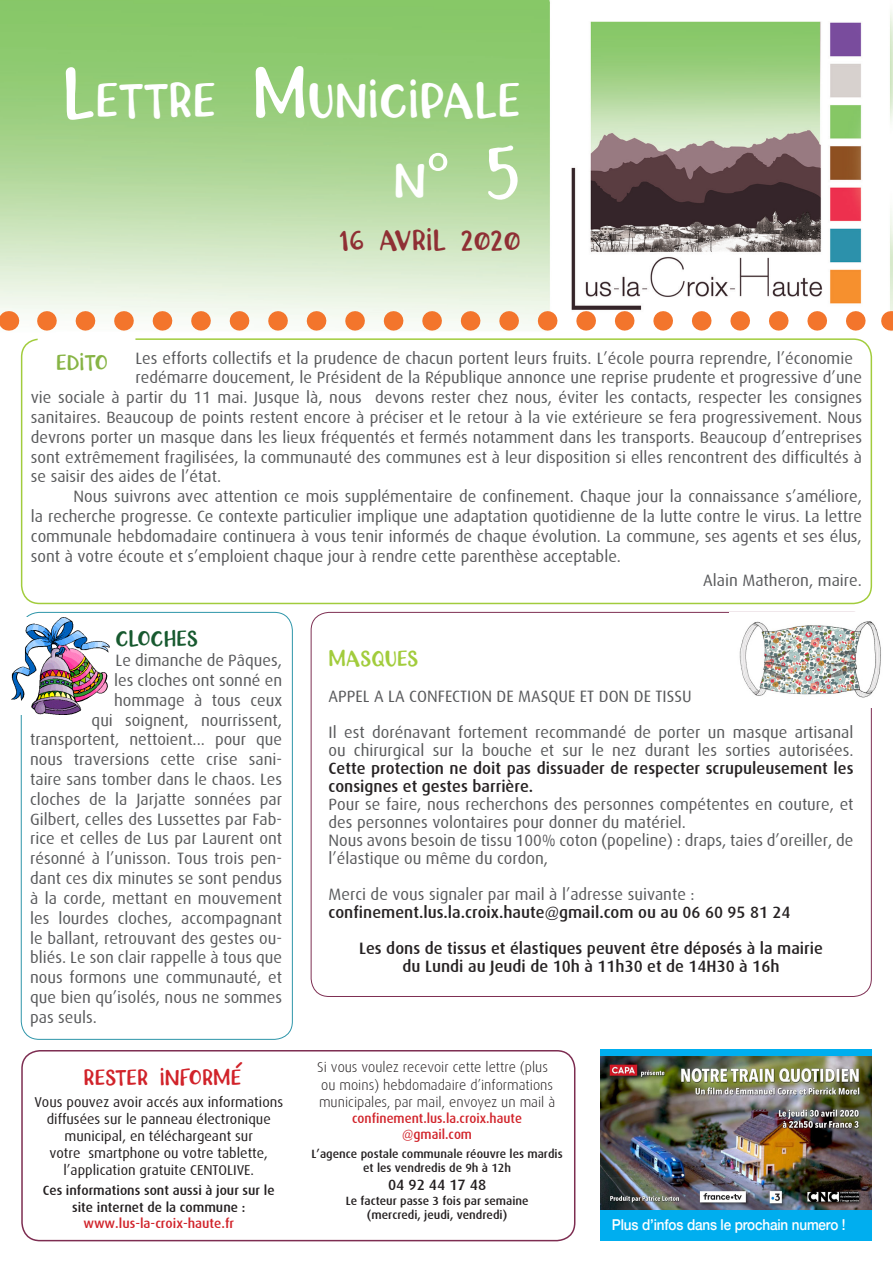
<style>
.page{position:relative;width:893px;height:1263px;background:#fff}
.page>*{position:absolute;margin:0;border:0;box-sizing:border-box;transform-origin:0 0}
.t1{font:46.2px "RWA Honeydew";color:#fff}
.t2{font:27px "RWA Honeydew";color:#8f2f34}
.t3{font:21px "RWA Honeydew";color:#d1232a}
.t4{font:21px "RWA Honeydew";color:#15582d}
.t5{font:21px "RWA Honeydew";color:#a1cc3a}
.t6{font:21px "RWA Honeydew";color:#87b445}
.t7{font:16.5px/18px "Dax";color:#57585a}
.t8{font:500 16.5px/18px "Dax";color:#231f20}
.t9{font:500 15px "Helvetica Neue";letter-spacing:-.01em;color:#fff;scale:.9 1}
.t10{font:500 15px "Dax";color:#231f20}
.t11{font:14.25px/17.1px "Dax";color:#231f20;text-align:center}
.t12{font:300 14.25px/17.1px "Dax";color:#231f20}
.t13{font:500 13.5px/16.2px "Dax";color:#231f20;text-align:center}
.t14{font:500 13.5px "Dax";color:#d1232a;scale:.96 1}
.t15{font:500 12px/14.4px "Dax";color:#231f20;text-align:center}
.s1{font-size:66px}
.s2{font-family:"Minion Pro";font-size:66px}
.s3{color:#d1232a}
</style>
<div class="page">
<img style="left:0;top:0;width:893px;height:1242px">
<div style="left:22px;top:339px;width:849px;height:264px;background:#fff;border-radius:18px"></div>
<div style="left:21px;top:338px;width:851px;height:266px;border:2px solid #a1cc3a;border-radius:18px"></div>
<div style="left:38px;top:337px;width:97px;height:40px;background:#fff"></div>
<svg style="left:47px;top:311px;width:825px;height:20px"></svg>
<svg style="left:9px;top:311px;width:1px;height:20px"></svg>
<svg style="left:891px;top:311px;width:1px;height:20px"></svg>
<div style="left:21px;top:612px;width:272px;height:428px;border:1px solid #2b94a8;border-radius:18px"></div>
<img style="left:11px;top:618px;width:98px;height:97px">
<div style="left:311px;top:612px;width:560px;height:384px;background:#fff;border-radius:18px"></div>
<img style="left:739px;top:613px;width:152px;height:94px">
<div style="left:22px;top:1051px;width:553px;height:189px;background:#fff;border-radius:18px"></div>
<div style="left:21px;top:1050px;width:554px;height:191px;border:2px solid #7d2d51;border-radius:18px"></div>
<div style="left:600px;top:1049px;width:272px;height:192px;background:#00aeef"></div>
<img style="left:600px;top:1057px;width:272px;height:152px">
<p class="t1" style="left:63px;top:75px;width:460px"><span class="s1">L</span>ettre <span class="s1">M</span>unicipale</p>
<p class="t1" style="left:394px;top:154px;width:129px">n<span class="s2">°</span> <span class="s1">5</span></p>
<p class="t2" style="left:340px;top:225px;width:183px">16 AVRIL 2020</p>
<p class="t7" style="left:135px;top:349px;width:719px">Les efforts collectifs et la prudence de chacun portent leurs fruits. L’école pourra reprendre, l’économie</p>
<p class="t7" style="left:135px;top:369px;width:728px">redémarre doucement, le Président de la République annonce une reprise prudente et progressive d’une</p>
<p class="t7" style="left:31px;top:389px;width:833px">vie sociale à partir du 11 mai. Jusque là, nous devons rester chez nous, éviter les contacts, respecter les consignes</p>
<p class="t7" style="left:31px;top:408px;width:833px">sanitaires. Beaucoup de points restent encore à préciser et le retour à la vie extérieure se fera progressivement. Nous</p>
<p class="t7" style="left:31px;top:428px;width:833px">devrons porter un masque dans les lieux fréquentés et fermés notamment dans les transports. Beaucoup d’entreprises</p>
<p class="t7" style="left:31px;top:448px;width:832px">sont extrêmement fragilisées, la communauté des communes est à leur disposition si elles rencontrent des difficultés à</p>
<p class="t7" style="left:31px;top:468px;width:192px">se saisir des aides de l’état.</p>
<p class="t7" style="left:73px;top:488px;width:790px">Nous suivrons avec attention ce mois supplémentaire de confinement. Chaque jour la connaissance s’améliore,</p>
<p class="t7" style="left:31px;top:507px;width:833px">la recherche progresse. Ce contexte particulier implique une adaptation quotidienne de la lutte contre le virus. La lettre</p>
<p class="t7" style="left:31px;top:527px;width:833px">communale hebdomadaire continuera à vous tenir informés de chaque évolution. La commune, ses agents et ses élus,</p>
<p class="t7" style="left:31px;top:547px;width:592px">sont à votre écoute et s’emploient chaque jour à rendre cette parenthèse acceptable.</p>
<p class="t7" style="left:703px;top:571px;width:160px">Alain Matheron, maire.</p>
<p class="t6" style="left:56px;top:351px;width:53px">EDITO</p>
<p class="t4" style="left:116px;top:627px;width:84px">CLOCHES</p>
<p class="t7" style="left:116px;top:652px;width:168px">Le dimanche de Pâques,</p>
<p class="t7" style="left:114px;top:671px;width:169px">les cloches ont sonné en</p>
<p class="t7" style="left:114px;top:691px;width:170px">hommage à tous ceux</p>
<p class="t7" style="left:92px;top:711px;width:192px">qui soignent, nourrissent,</p>
<p class="t7" style="left:30px;top:731px;width:254px">transportent, nettoient... pour que</p>
<p class="t7" style="left:30px;top:751px;width:254px">nous traversions cette crise sani-</p>
<p class="t7" style="left:30px;top:770px;width:253px">taire sans tomber dans le chaos. Les</p>
<p class="t7" style="left:30px;top:790px;width:254px">cloches de la Jarjatte sonnées par</p>
<p class="t7" style="left:30px;top:810px;width:254px">Gilbert, celles des Lussettes par Fab-</p>
<p class="t7" style="left:30px;top:830px;width:253px">rice et celles de Lus par Laurent ont</p>
<p class="t7" style="left:30px;top:850px;width:254px">résonné à l’unisson. Tous trois pen-</p>
<p class="t7" style="left:30px;top:869px;width:254px">dant ces dix minutes se sont pendus</p>
<p class="t7" style="left:30px;top:889px;width:253px">à la corde, mettant en mouvement</p>
<p class="t7" style="left:30px;top:909px;width:254px">les lourdes cloches, accompagnant</p>
<p class="t7" style="left:30px;top:929px;width:254px">le ballant, retrouvant des gestes ou-</p>
<p class="t7" style="left:30px;top:949px;width:254px">bliés. Le son clair rappelle à tous que</p>
<p class="t7" style="left:30px;top:968px;width:253px">nous formons une communauté, et</p>
<p class="t7" style="left:30px;top:988px;width:254px">que bien qu’isolés, nous ne sommes</p>
<p class="t7" style="left:30px;top:1008px;width:68px">pas seuls.</p>
<p class="t3" style="left:84px;top:1066px;width:159px">RESTER INFORMÉ</p>
<p class="t11" style="left:34px;top:1093px;width:250px">Vous pouvez avoir accés aux informations diffusées sur le panneau électronique municipal, en téléchargeant sur<br>votre smartphone ou votre tablette, l’application gratuite CENTOLIVE.</p>
<p class="t13" style="left:43px;top:1183px;width:233px">Ces informations sont aussi à jour sur le site internet de la commune : <span class="s3">www.lus-la-croix-haute.fr</span></p>
<p class="t5" style="left:328px;top:646px;width:92px">MASQUES</p>
<p class="t7" style="left:328px;top:678px;width:526px;line-height:36px">APPEL A LA CONFECTION DE MASQUE ET DON DE TISSU<br>Il est dorénavant fortement recommandé de porter un masque artisanal</p>
<p class="t7" style="left:328px;top:741px;width:527px">ou chirurgical sur la bouche et sur le nez durant les sorties autorisées.</p>
<p class="t8" style="left:328px;top:759px;width:526px">Cette protection ne doit pas dissuader de respecter scrupuleusement les consignes et gestes barrière.</p>
<p class="t7" style="left:328px;top:795px;width:527px">Pour se faire, nous recherchons des personnes compétentes en couture, et des personnes volontaires pour donner du matériel.<br>Nous avons besoin de tissu 100% coton (popeline) : draps, taies d’oreiller, de l’élastique ou même du cordon,</p>
<p class="t7" style="left:328px;top:885px;width:368px">Merci de vous signaler par mail à l’adresse suivante :</p>
<p class="t8" style="left:359px;top:894px;width:465px;line-height:36px;text-indent:-31px">confinement.lus.la.croix.haute@gmail.com ou au 06 60 95 81 24<br>Les dons de tissus et élastiques peuvent être déposés à la mairie</p>
<p class="t8" style="left:403px;top:957px;width:378px">du Lundi au Jeudi de 10h à 11h30 et de 14H30 à 16h</p>
<p class="t12" style="left:317px;top:1059px;width:239px">Si vous voulez recevoir cette lettre (plus ou moins) hebdomadaire d’informations municipales, par mail, envoyez un mail à</p>
<p class="t14" style="left:352px;top:1111px;width:178px">confinement.lus.la.croix.haute</p>
<p class="t14" style="left:402px;top:1127px;width:74px">@gmail.com</p>
<p class="t15" style="left:312px;top:1146px;width:253px">L’agence postale communale réouvre les mardis et les vendredis de 9h à 12h</p>
<p class="t10" style="left:388px;top:1176px;width:100px">04 92 44 17 48</p>
<p class="t15" style="left:346px;top:1193px;width:184px">Le facteur passe 3 fois par semaine (mercredi, jeudi, vendredi)</p>
<p class="t9" style="left:612px;top:1213px;width:261px">Plus d’infos dans le prochain numero !</p>
</div>
